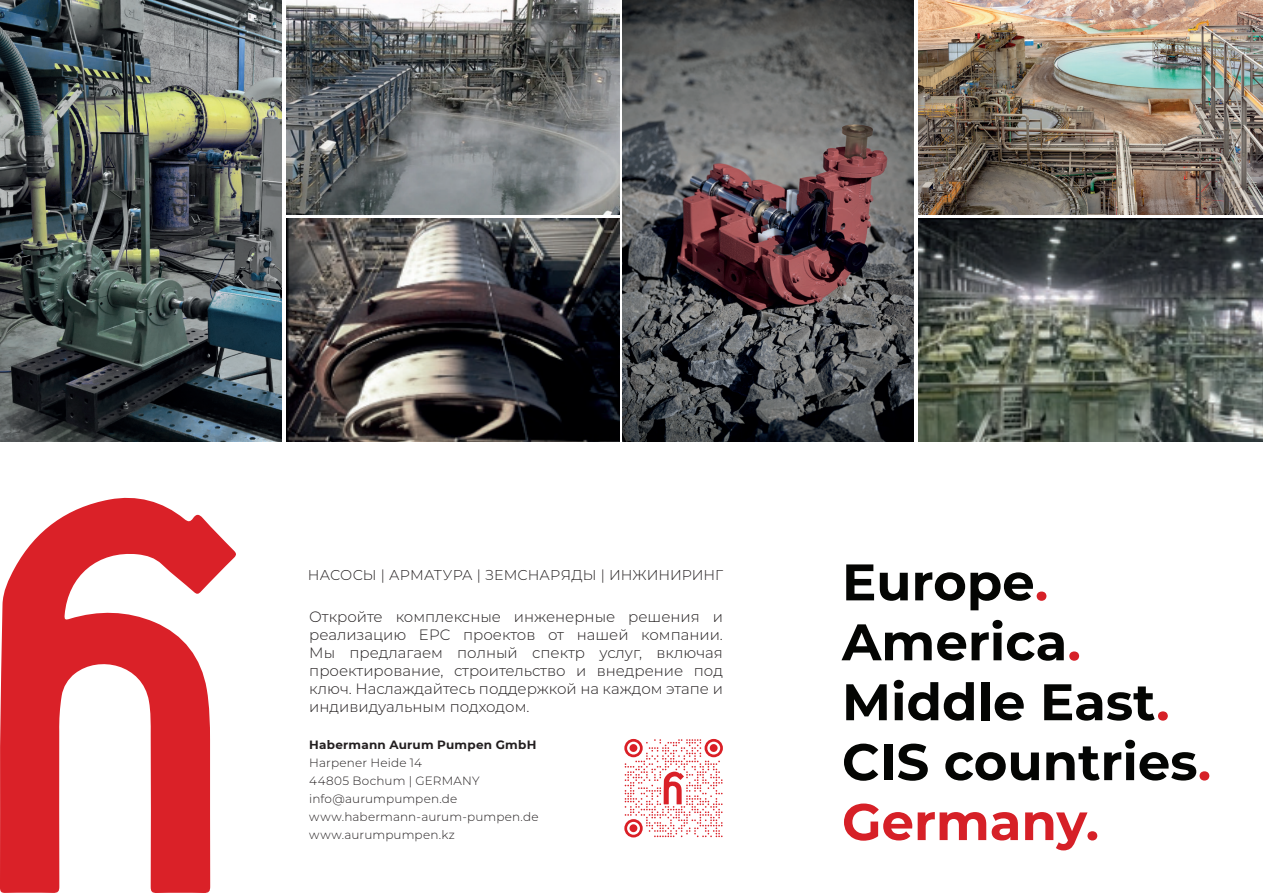
<style>
.page{position:relative;width:1263px;height:893px;background:#fff}
.page>*{position:absolute;margin:0;border:0;box-sizing:border-box;transform-origin:0 0}
.t1{font:700 51.3px/59.8px "Montserrat";color:#040503}
.t2{font:300 15px/18px "Montserrat";color:#231f20;text-align:justify}
.t3{font:300 14.25px "Montserrat";letter-spacing:.005em;color:#231f20}
.t4{font:300 12px/18px "Montserrat";letter-spacing:.01em;color:#231f20}
.t5{font:700 12px "Montserrat";letter-spacing:.02em;color:#231f20}
.s1{color:#d62027}
</style>
<div class="page">
<svg style="left:624px;top:739px;width:99px;height:98px"></svg>
<svg style="left:0;top:497px;width:236px;height:396px;fill:#da2128"></svg>
<img style="left:287px;top:0;width:332px;height:215px">
<img style="left:918px;top:0;width:345px;height:215px">
<img style="left:287px;top:218px;width:332px;height:223px">
<img style="left:918px;top:218px;width:345px;height:223px">
<img style="left:623px;top:1px;width:290px;height:440px">
<img style="left:0;top:0;width:281px;height:441px">
<p class="t3" style="left:308px;top:565px;width:417px">НАСОСЫ | АРМАТУРА | ЗЕМСНАРЯДЫ | ИНЖИНИРИНГ</p>
<p class="t2" style="left:309px;top:607px;width:415px">Откройте комплексные инженерные решения и реализацию EPC проектов от нашей компании.<br>Мы предлагаем полный спектр услуг, включая проектирование, строительство и внедрение под ключ. Наслаждайтесь поддержкой на каждом этапе и индивидуальным подходом.</p>
<p class="t5" style="left:309px;top:736px;width:229px">Habermann Aurum Pumpen GmbH</p>
<p class="t4" style="left:309px;top:753px;width:231px">Harpener Heide 14<br>44805 Bochum | GERMANY info@aurumpumpen.de www.habermann-aurum-pumpen.de www.aurumpumpen.kz</p>
<h1 class="t1" style="left:842px;top:550px;width:371px">Europe<span class="s1">.<br></span>America<span class="s1">.<br></span>Middle East<span class="s1">.<br></span>CIS countries<span class="s1">.<br>Germany.</span></h1>
</div>
